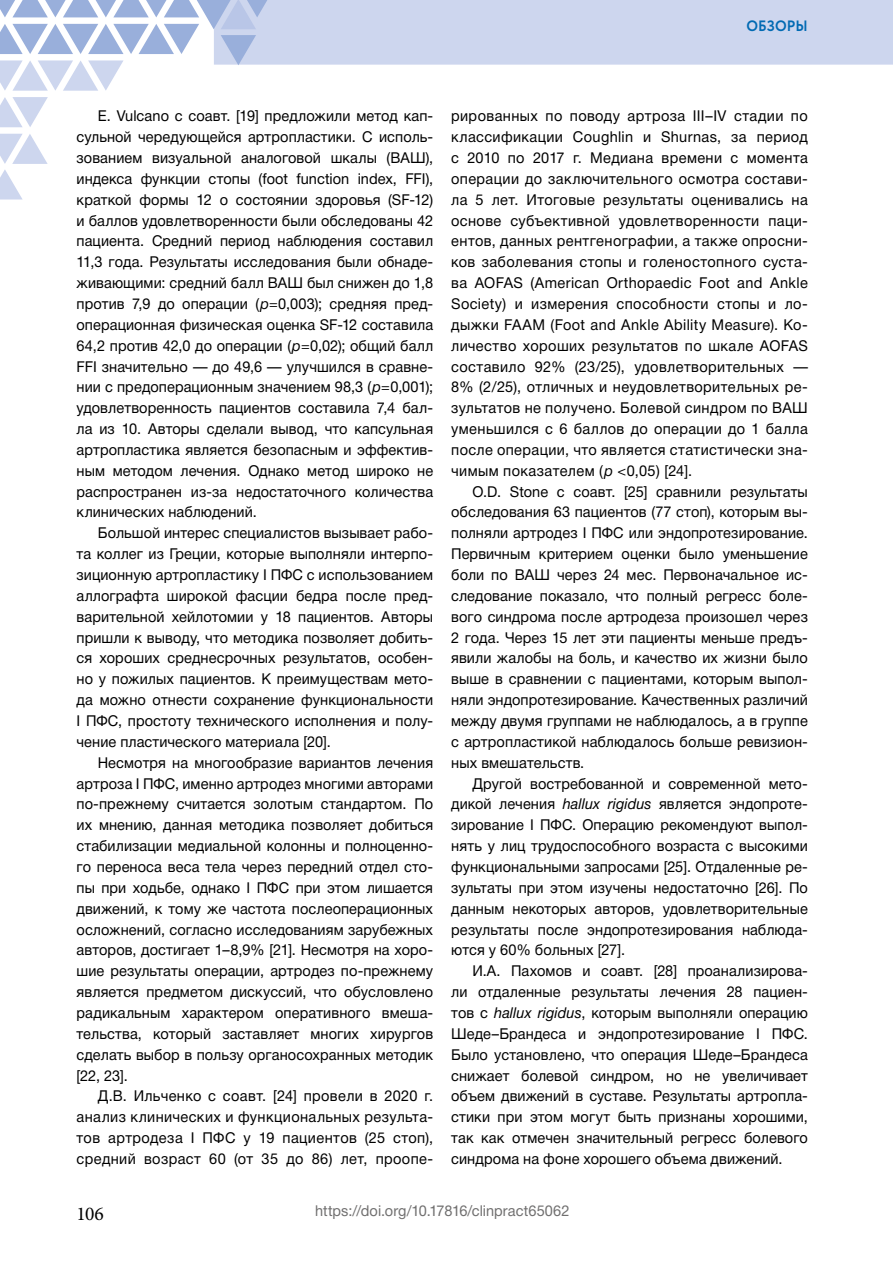
<style>
.page{position:relative;width:893px;height:1263px;background:#fff}
.page>*{position:absolute;margin:0;border:0;box-sizing:border-box;transform-origin:0 0}
.t1{font:19.5px "Minion Pro";color:#000}
.t2{font:15px/20.9px "Helvetica Neue Cyr";letter-spacing:.005em;color:#000;text-align:justify}
.t3{font:15px "Helvetica Neue Cyr";letter-spacing:.005em;color:#706f6f}
.t4{font:700 15px "Circe";letter-spacing:-.005em;color:#016ab3;scale:.95 1}
.s1{font-style:italic}
</style>
<div class="page">
<svg style="left:0;top:97px;width:48px;height:30px"></svg>
<svg style="left:0;top:134px;width:48px;height:65px"></svg>
<svg style="left:0;top:0;width:893px;height:91px"></svg>
<p class="t4" style="left:746px;top:16px;width:66px">ОБЗОРЫ</p>
<p class="t2" style="left:77px;top:106px;width:358px;text-indent:21px">E. Vulcano с соавт. [19] предложили метод кап&shy;сульной чередующейся артропластики. С исполь&shy;зованием визуальной аналоговой шкалы (ВАШ), индекса функции стопы (foot function index, FFI), краткой формы 12 о состоянии здоровья (SF-12) и баллов удовлетворенности были обследованы 42 пациента. Средний период наблюдения составил 11,3 года. Результаты исследования были обнаде&shy;живающими: средний балл ВАШ был снижен до 1,8 против 7,9 до операции (<span class="s1">р</span>=0,003); средняя пред&shy;операционная физическая оценка SF-12 составила 64,2 против 42,0 до операции (<span class="s1">р</span>=0,02); общий балл FFI значительно — до 49,6 — улучшился в сравне&shy;нии с предоперационным значением 98,3 (<span class="s1">р</span>=0,001); удовлетворенность пациентов составила 7,4 бал&shy;ла из 10. Авторы сделали вывод, что капсульная артропластика является безопасным и эффектив&shy;ным методом лечения. Однако метод широко не распространен из-за недостаточного количества клинических наблюдений.</p>
<p class="t2" style="left:77px;top:523px;width:358px;text-indent:21px">Большой интерес специалистов вызывает рабо&shy;та коллег из Греции, которые выполняли интерпо&shy;зиционную артропластику I ПФС с использованием аллографта широкой фасции бедра после пред&shy;варительной хейлотомии у 18 пациентов. Авторы пришли к выводу, что методика позволяет добить&shy;ся хороших среднесрочных результатов, особен&shy;но у пожилых пациентов. К преимуществам мето&shy;да можно отнести сохранение функциональности I ПФС, простоту технического исполнения и полу&shy;чение пластического материала [20].</p>
<p class="t2" style="left:77px;top:752px;width:358px;text-indent:21px">Несмотря на многообразие вариантов лечения артроза I ПФС, именно артродез многими авторами по-прежнему считается золотым стандартом. По их мнению, данная методика позволяет добиться стабилизации медиальной колонны и полноценно&shy;го переноса веса тела через передний отдел сто&shy;пы при ходьбе, однако I ПФС при этом лишается движений, к тому же частота послеоперационных осложнений, согласно исследованиям зарубежных авторов, достигает 1–8,9% [21]. Несмотря на хоро&shy;шие результаты операции, артродез по-прежнему является предметом дискуссий, что обусловлено радикальным характером оперативного вмеша&shy;тельства, который заставляет многих хирургов сделать выбор в пользу органосохранных методик [22, 23].</p>
<p class="t2" style="left:77px;top:1086px;width:358px;text-indent:21px">Д.В. Ильченко с соавт. [24] провели в 2020 г. анализ клинических и функциональных результа&shy;тов артродеза I ПФС у 19 пациентов (25 стоп), средний возраст 60 (от 35 до 86) лет, проопе-</p>
<p class="t2" style="left:451px;top:106px;width:358px">рированных по поводу артроза III–IV стадии по классификации Coughlin и Shurnas, за период с 2010 по 2017 г. Медиана времени с момента операции до заключительного осмотра состави&shy;ла 5 лет. Итоговые результаты оценивались на основе субъективной удовлетворенности паци&shy;ентов, данных рентгенографии, а также опросни&shy;ков заболевания стопы и голеностопного суста&shy;ва AOFAS (American Orthopaedic Foot and Ankle Society) и измерения способности стопы и ло&shy;дыжки FAAM (Foot and Ankle Ability Measure). Ко&shy;личество хороших результатов по шкале AOFAS составило 92% (23/25), удовлетворительных — 8% (2/25), отличных и неудовлетворительных ре&shy;зультатов не получено. Болевой синдром по ВАШ уменьшился с 6 баллов до операции до 1 балла после операции, что является статистически зна&shy;чимым показателем (<span class="s1">р</span> &lt;0,05) [24].</p>
<p class="t2" style="left:451px;top:481px;width:358px;text-indent:21px">O.D. Stone с соавт. [25] сравнили результаты обследования 63 пациентов (77 стоп), которым вы&shy;полняли артродез I ПФС или эндопротезирование.<br>Первичным критерием оценки было уменьшение боли по ВАШ через 24 мес. Первоначальное ис&shy;следование показало, что полный регресс боле&shy;вого синдрома после артродеза произошел через 2 года. Через 15 лет эти пациенты меньше предъ&shy;явили жалобы на боль, и качество их жизни было выше в сравнении с пациентами, которым выпол&shy;няли эндопротезирование. Качественных различий между двумя группами не наблюдалось, а в группе с артропластикой наблюдалось больше ревизион&shy;ных вмешательств.</p>
<p class="t2" style="left:451px;top:773px;width:358px;text-indent:21px">Другой востребованной и современной мето&shy;дикой лечения <span class="s1">hallux rigidus</span> является эндопроте&shy;зирование I ПФС. Операцию рекомендуют выпол&shy;нять у лиц трудоспособного возраста с высокими функциональными запросами [25]. Отдаленные ре&shy;зультаты при этом изучены недостаточно [26]. По данным некоторых авторов, удовлетворительные результаты после эндопротезирования наблюда&shy;ются у 60% больных [27].</p>
<p class="t2" style="left:451px;top:961px;width:358px;text-indent:21px">И.А. Пахомов и соавт. [28] проанализирова&shy;ли отдаленные результаты лечения 28 пациен&shy;тов с <span class="s1">hallux rigidus</span>, которым выполняли операцию Шеде–Брандеса и эндопротезирование I ПФС.<br>Было установлено, что операция Шеде–Брандеса снижает болевой синдром, но не увеличивает объем движений в суставе. Результаты артропла&shy;стики при этом могут быть признаны хорошими, так как отмечен значительный регресс болевого синдрома на фоне хорошего объема движений.</p>
<h1 class="t1" style="left:77px;top:1200px;width:29px">106</h1>
<p class="t3" style="left:315px;top:1203px;width:256px">https://doi.org/10.17816/clinpract65062</p>
</div>
